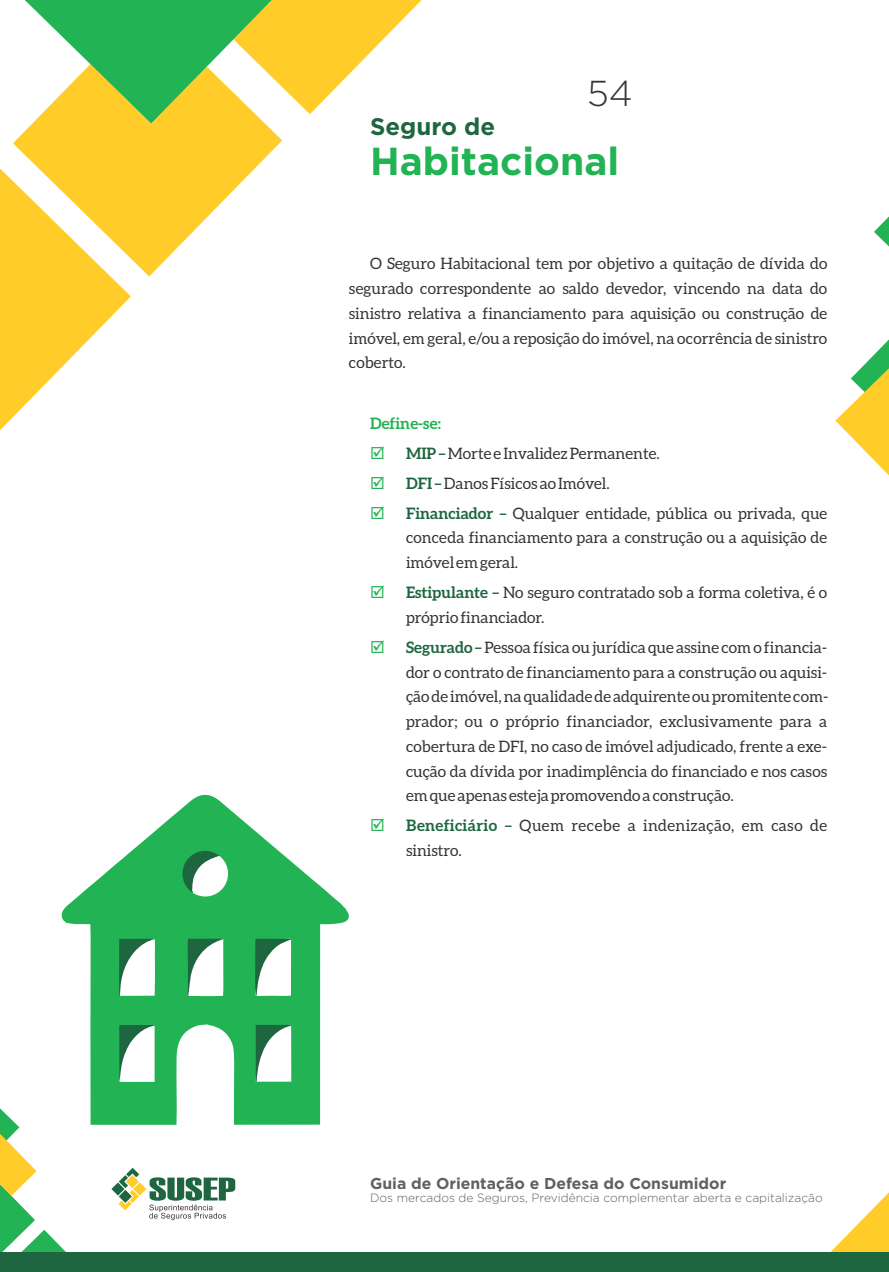
<style>
.page{position:relative;width:889px;height:1272px;background:#fff}
.page>*{position:absolute;margin:0;border:0;box-sizing:border-box;transform-origin:0 0}
.t1{font:700 39px "Gotham";color:#21b354}
.t2{font:300 36px "Gotham";color:#373435}
.t3{font:700 24px "Gotham";color:#1e6640}
.t4{font:15.75px/24.8px "Aleo";color:#373435;text-align:justify}
.t5{font:15.75px/24.8px "Aleo";letter-spacing:.02em;color:#373435}
.t6{font:700 15.75px "Gotham";color:#606062}
.t7{font:700 15.75px "Aleo";color:#21b354}
.t8{font:300 12px "Gotham";color:#606062}
.s1{color:#21b354}
.s2{font-weight:700;color:#1e6640}
</style>
<div class="page">
<svg style="left:111px;top:1167px;width:124px;height:53px"></svg>
<svg style="left:0;top:1108px;width:66px;height:144px"></svg>
<svg style="left:874px;top:216px;width:15px;height:31px"></svg>
<svg style="left:835px;top:339px;width:54px;height:137px"></svg>
<svg style="left:830px;top:1192px;width:59px;height:60px"></svg>
<svg style="left:0;top:168px;width:131px;height:263px"></svg>
<svg style="left:13px;top:123px;width:269px;height:153px;fill:#ffcc29"></svg>
<svg style="left:25px;top:0;width:397px;height:123px"></svg>
<div style="left:0;top:1252px;width:889px;height:19px;background:#1e6640"></div>
<svg style="left:60px;top:794px;width:289px;height:330px;fill:#21b354"></svg>
<h2 class="t2" style="left:587px;top:74px;width:47px">54</h2>
<h3 class="t3" style="left:370px;top:112px;width:126px">Seguro de</h3>
<h1 class="t1" style="left:370px;top:139px;width:251px">Habitacional</h1>
<p class="t4" style="left:349px;top:252px;width:480px;text-indent:21px">O Seguro Habitacional tem por objetivo a quitação de dívida do segurado correspondente ao saldo devedor, vincendo na data do sinistro relativa a financiamento para aquisição ou construção de imóvel, em geral, e/ou a reposição do imóvel, na ocorrência de sinistro coberto.</p>
<p class="t7" style="left:370px;top:416px;width:72px">Define-se:</p>
<p class="t4" style="left:370px;top:441px;width:291px"><span class="s1">☑</span> <span class="s2">MIP –</span> Morte e Invalidez Permanente.</p>
<p class="t4" style="left:370px;top:471px;width:241px"><span class="s1">☑</span> <span class="s2">DFI –</span> Danos Físicos ao Imóvel.</p>
<p class="t4" style="left:406px;top:501px;width:423px;text-indent:-36px"><span class="s1">☑</span> <span class="s2">Financiador –</span> Qualquer entidade, pública ou privada, que conceda financiamento para a construção ou a aquisição de imóvel em geral.</p>
<p class="t4" style="left:406px;top:581px;width:423px;text-indent:-36px"><span class="s1">☑</span> <span class="s2">Estipulante –</span> No seguro contratado sob a forma coletiva, é o próprio financiador.</p>
<p class="t4" style="left:406px;top:635px;width:424px;text-indent:-36px"><span class="s1">☑</span> <span class="s2">Segurado –</span>Pessoa física ou jurídica que assine com o financia&shy;dor o contrato de financiamento para a construção ou aquisi&shy;ção de imóvel, na qualidade de adquirente ou promitente com&shy;prador; ou o próprio financiador, exclusivamente para a cobertura de DFI, no caso de imóvel adjudicado, frente a exe&shy;cução da dívida por inadimplência do financiado e nos casos em que apenas esteja promovendo a construção.</p>
<p class="t5" style="left:406px;top:814px;width:423px;text-indent:-36px"><span class="s1">☑</span> <span class="s2">Beneficiário –</span> Quem recebe a indenização, em caso de sinistro.</p>
<p class="t6" style="left:370px;top:1174px;width:358px">Guia de Orientação e Defesa do Consumidor</p>
<p class="t8" style="left:370px;top:1191px;width:454px">Dos mercados de Seguros, Previdência complementar aberta e capitalização</p>
</div>
